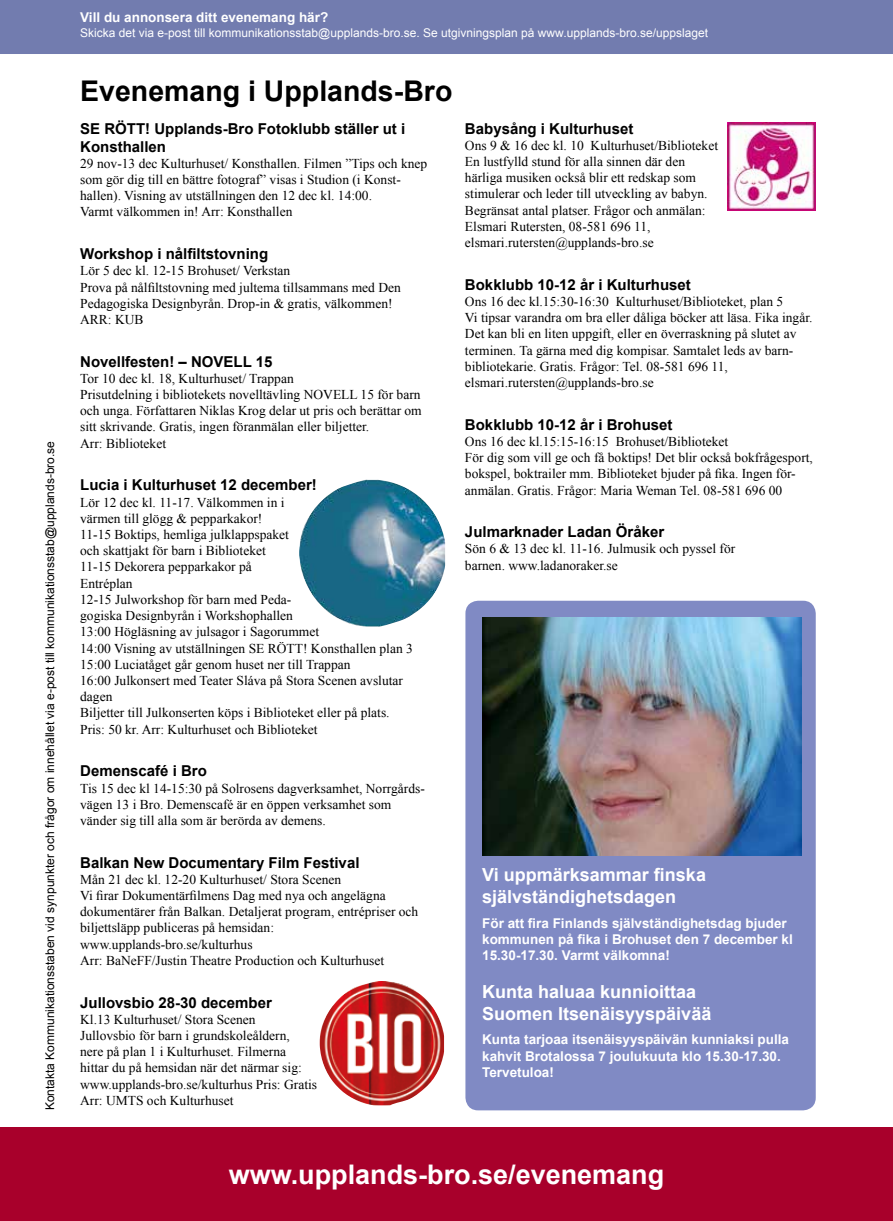
<style>
.page{position:relative;width:893px;height:1221px;background:#fff}
.page>*{position:absolute;margin:0;border:0;box-sizing:border-box;transform-origin:0 0}
.t1{font:700 28.5px "Arial";color:#000}
.t2{font:700 27px "Arial";color:#fff}
.t3{font:700 18px/21.6px "Arial";color:#fff}
.t4{font:700 15px/18px "Arial";color:#000}
.t5{font:13.5px/16.2px "Times New Roman";color:#000}
.t6{font:700 13.5px/16.2px "Arial";color:#fff}
.t7{font:12px "Arial";color:#000}
.t8{font:12px "Arial";color:#fff}
</style>
<div class="page">
<div style="left:0;top:0;width:893px;height:54px;background:#727caf"></div>
<img style="left:299px;top:479px;width:146px;height:148px">
<img style="left:320px;top:981px;width:124px;height:124px">
<img style="left:727px;top:123px;width:89px;height:87px">
<div style="left:465px;top:600px;width:351px;height:510px;background:#808ac4;border-radius:13px"></div>
<img style="left:482px;top:617px;width:319px;height:238px">
<div style="left:0;top:1127px;width:893px;height:93px;background:#a8002b"></div>
<p class="t7" style="left:42px;top:1110px;width:671px;rotate:-90deg">Kontakta Kommunikationsstaben vid synpunkter och frågor om innehållet via e-post till kommunikationsstab@upplands-bro.se</p>
<h2 class="t6" style="left:80px;top:10px;width:250px">Vill du annonsera ditt evenemang här?</h2>
<p class="t8" style="left:80px;top:25px;width:629px">Skicka det via e-post till kommunikationsstab@upplands-bro.se. Se utgivningsplan på www.upplands-bro.se/uppslaget</p>
<h1 class="t1" style="left:80px;top:72px;width:374px">Evenemang i Upplands-Bro</h1>
<h2 class="t4" style="left:80px;top:120px;width:327px">SE RÖTT! Upplands-Bro Fotoklubb ställer ut i<br>Konsthallen</h2>
<p class="t5" style="left:80px;top:155px;width:349px">29 nov-13 dec Kulturhuset/ Konsthallen. Filmen ”Tips och knep som gör dig till en bättre fotograf” visas i Studion (i Konst&shy;hallen). Visning av utställningen den 12 dec kl. 14:00.<br>Varmt välkommen in! Arr: Konsthallen</p>
<h2 class="t4" style="left:80px;top:245px;width:190px">Workshop i nålfiltstovning</h2>
<p class="t5" style="left:80px;top:262px;width:212px">Lör 5 dec kl. 12-15 Brohuset/ Verkstan</p>
<p class="t5" style="left:80px;top:279px;width:322px">Prova på nålfiltstovning med jultema tillsammans med Den</p>
<p class="t5" style="left:80px;top:295px;width:314px">Pedagogiska Designbyrån. Drop-in &amp; gratis, välkommen!<br>ARR: KUB</p>
<h2 class="t4" style="left:80px;top:353px;width:194px">Novellfesten! – NOVELL 15</h2>
<p class="t5" style="left:80px;top:370px;width:343px">Tor 10 dec kl. 18, Kulturhuset/ Trappan<br>Prisutdelning i bibliotekets novelltävling NOVELL 15 för barn och unga. Författaren Niklas Krog delar ut pris och berättar om sitt skrivande. Gratis, ingen föranmälan eller biljetter.<br>Arr: Biblioteket</p>
<h2 class="t4" style="left:80px;top:476px;width:238px">Lucia i Kulturhuset 12 december!</h2>
<p class="t5" style="left:80px;top:494px;width:214px">Lör 12 dec kl. 11-17. Välkommen in i värmen till glögg &amp; pepparkakor!<br>11-15 Boktips, hemliga julklappspaket och skattjakt för barn i Biblioteket<br>11-15 Dekorera pepparkakor på<br>Entréplan<br>12-15 Julworkshop för barn med Peda&shy;gogiska Designbyrån i Workshophallen</p>
<p class="t5" style="left:80px;top:623px;width:240px">13:00 Högläsning av julsagor i Sagorummet</p>
<p class="t5" style="left:80px;top:639px;width:334px">14:00 Visning av utställningen SE RÖTT! Konsthallen plan 3</p>
<p class="t5" style="left:80px;top:656px;width:272px">15:00 Luciatåget går genom huset ner till Trappan</p>
<p class="t5" style="left:80px;top:672px;width:324px">16:00 Julkonsert med Teater Sláva på Stora Scenen avslutar dagen</p>
<p class="t5" style="left:80px;top:704px;width:311px">Biljetter till Julkonserten köps i Biblioteket eller på plats.</p>
<p class="t5" style="left:80px;top:720px;width:239px">Pris: 50 kr. Arr: Kulturhuset och Biblioteket</p>
<h2 class="t4" style="left:80px;top:762px;width:128px">Demenscafé i Bro</h2>
<p class="t5" style="left:80px;top:779px;width:346px">Tis 15 dec kl 14-15:30 på Solrosens dagverksamhet, Norrgårds&shy;vägen 13 i Bro. Demenscafé är en öppen verksamhet som vänder sig till alla som är berörda av demens.</p>
<h2 class="t4" style="left:80px;top:853px;width:281px">Balkan New Documentary Film Festival</h2>
<p class="t5" style="left:80px;top:871px;width:262px">Mån 21 dec kl. 12-20 Kulturhuset/ Stora Scenen</p>
<p class="t5" style="left:80px;top:887px;width:340px">Vi firar Dokumentärfilmens Dag med nya och angelägna dokumentärer från Balkan. Detaljerat program, entrépriser och biljettsläpp publiceras på hemsidan: www.upplands-bro.se/kulturhus<br>Arr: BaNeFF/Justin Theatre Production och Kulturhuset</p>
<h2 class="t4" style="left:80px;top:993px;width:193px">Jullovsbio 28-30 december</h2>
<p class="t5" style="left:80px;top:1010px;width:238px">Kl.13 Kulturhuset/ Stora Scenen<br>Jullovsbio för barn i grundskoleåldern,<br>nere på plan 1 i Kulturhuset. Filmerna hittar du på hemsidan när det närmar sig: www.upplands-bro.se/kulturhus Pris: Gratis Arr: UMTS och Kulturhuset</p>
<h2 class="t4" style="left:465px;top:120px;width:170px">Babysång i Kulturhuset</h2>
<p class="t5" style="left:465px;top:137px;width:255px">Ons 9 &amp; 16 dec kl. 10 Kulturhuset/Biblioteket En lustfylld stund för alla sinnen där den härliga musiken också blir ett redskap som stimulerar och leder till utveckling av babyn.<br>Begränsat antal platser. Frågor och anmälan:</p>
<p class="t5" style="left:465px;top:218px;width:190px">Elsmari Rutersten, 08-581 696 11, elsmari.rutersten@upplands-bro.se</p>
<h2 class="t4" style="left:465px;top:276px;width:227px">Bokklubb 10-12 år i Kulturhuset</h2>
<p class="t5" style="left:465px;top:293px;width:349px">Ons 16 dec kl.15:30-16:30 Kulturhuset/Biblioteket, plan 5<br>Vi tipsar varandra om bra eller dåliga böcker att läsa. Fika ingår.<br>Det kan bli en liten uppgift, eller en överraskning på slutet av terminen. Ta gärna med dig kompisar. Samtalet leds av barn&shy;bibliotekarie. Gratis. Frågor: Tel. 08-581 696 11, elsmari.rutersten@upplands-bro.se</p>
<h2 class="t4" style="left:465px;top:416px;width:209px">Bokklubb 10-12 år i Brohuset</h2>
<p class="t5" style="left:465px;top:433px;width:349px">Ons 16 dec kl.15:15-16:15 Brohuset/Biblioteket<br>För dig som vill ge och få boktips! Det blir också bokfrågesport,</p>
<p class="t5" style="left:465px;top:465px;width:332px">bokspel, boktrailer mm. Biblioteket bjuder på fika. Ingen för-</p>
<p class="t5" style="left:465px;top:481px;width:319px">anmälan. Gratis. Frågor: Maria Weman Tel. 08-581 696 00</p>
<h2 class="t4" style="left:465px;top:523px;width:201px">Julmarknader Ladan Öråker</h2>
<p class="t5" style="left:465px;top:540px;width:272px">Sön 6 &amp; 13 dec kl. 11-16. Julmusik och pyssel för barnen. www.ladanoraker.se</p>
<h1 class="t3" style="left:482px;top:864px;width:225px">Vi uppmärksammar finska självständighetsdagen</h1>
<p class="t6" style="left:482px;top:915px;width:312px">För att fira Finlands självständighetsdag bjuder kommunen på fika i Brohuset den 7 december kl<br>15.30-17.30. Varmt välkomna!</p>
<h1 class="t3" style="left:482px;top:981px;width:231px">Kunta haluaa kunnioittaa<br>Suomen Itsenäisyyspäivää</h1>
<p class="t6" style="left:482px;top:1031px;width:308px">Kunta tarjoaa itsenäisyyspäivän kunniaksi pulla kahvit Brotalossa 7 joulukuuta klo 15.30-17.30.<br>Tervetuloa!</p>
<p class="t2" style="left:229px;top:1156px;width:437px">www.upplands-bro.se/evenemang</p>
</div>
